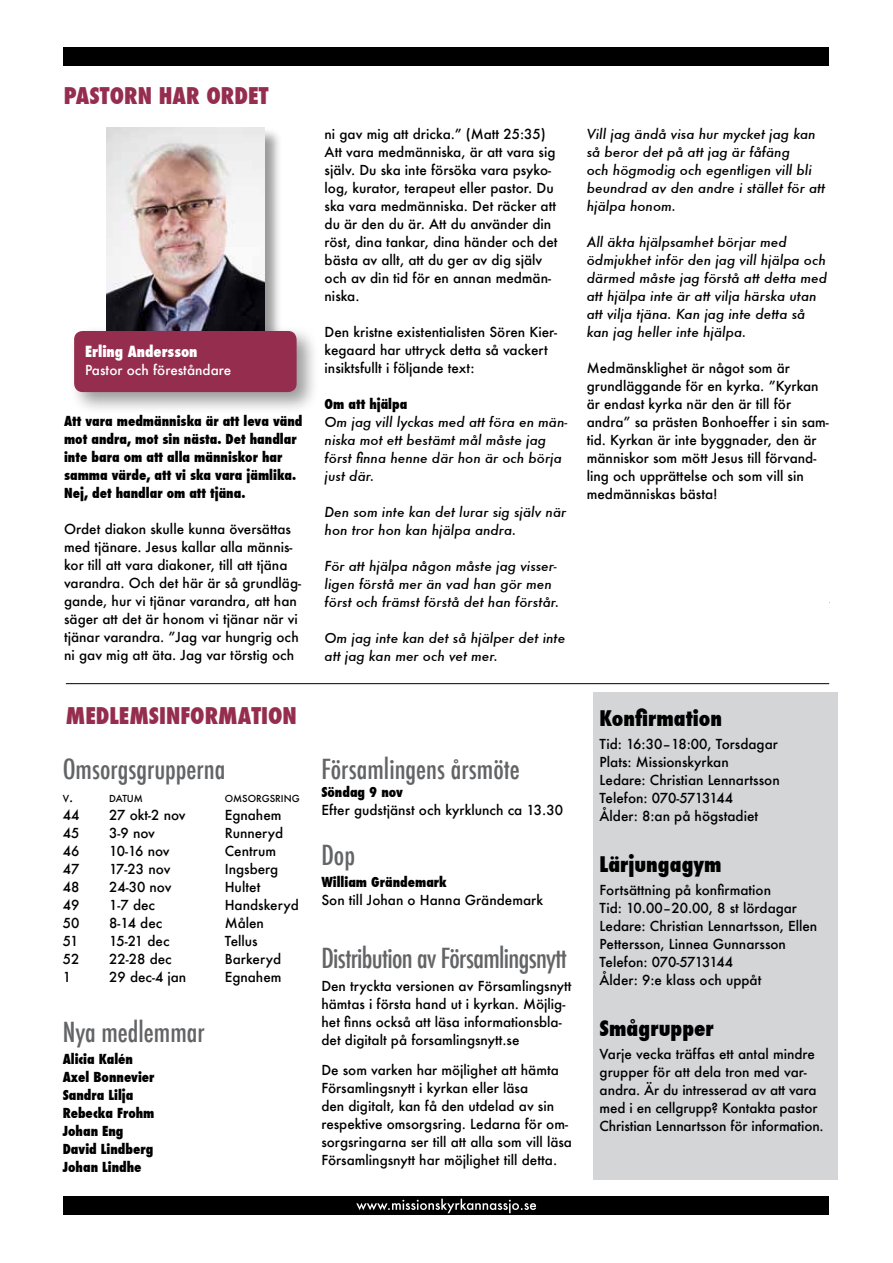
<style>
.page{position:relative;width:893px;height:1263px;background:#fff}
.page>*{position:absolute;margin:0;border:0;box-sizing:border-box;transform-origin:0 0}
.t1{font:500 condensed 27px "Futura";color:#636466}
.t2{font:500 condensed 27px "Futura";letter-spacing:-.025em;color:#636466}
.t3{font:800 condensed 22.5px "Futura";color:#952d4f}
.t4{font:800 condensed 21px "Futura";color:#000}
.t5{font:800 condensed 15px "Futura";color:#fff}
.t6{font:500 13.5px/18px "Futura";color:#000}
.t7{font:italic 500 13.5px/18px "Futura";color:#000}
.t8{font:800 condensed 13.5px/18px "Futura";color:#000}
.t9{font:500 13.5px "Futura";color:#fff}
.t10{font:500 9.45px "Futura";color:#000}
.s1{font-size:13.5px}
</style>
<div class="page">
<div style="left:64px;top:48px;width:765px;height:18px;background:#000"></div>
<div style="left:64px;top:1196px;width:765px;height:18px;background:#000"></div>
<svg style="left:356px;top:1199px;width:180px;height:14px"></svg>
<div style="left:105px;top:127px;width:177px;height:230px;background:#000;opacity:.4"></div>
<img style="left:106px;top:128px;width:159px;height:197px">
<div style="left:68px;top:325px;width:251px;height:89px;background:#000;opacity:.4"></div>
<div style="left:74px;top:331px;width:223px;height:61px;background:#952d4f;border-radius:9px"></div>
<hr style="left:66px;top:683px;width:763px;height:1px;background:#000">
<div style="left:593px;top:692px;width:245px;height:488px;background:#d3d5d6"></div>
<h2 class="t3" style="left:64px;top:80px;width:206px">pastorn har ordet</h2>
<p class="t5" style="left:85px;top:341px;width:114px">Erling Andersson</p>
<p class="t9" style="left:85px;top:361px;width:148px">Pastor och föreståndare</p>
<p class="t8" style="left:64px;top:412px;width:240px">Att vara medmänniska är att leva vänd mot andra, mot sin nästa. Det handlar inte bara om att alla människor har samma värde, att vi ska vara jämlika.<br>Nej, det handlar om att tjäna.</p>
<p class="t6" style="left:64px;top:520px;width:238px">Ordet diakon skulle kunna översättas med tjänare. Jesus kallar alla männis&shy;kor till att vara diakoner, till att tjäna varandra. Och det här är så grundläg&shy;gande, hur vi tjänar varandra, att han säger att det är honom vi tjänar när vi tjänar varandra. ”Jag var hungrig och ni gav mig att äta. Jag var törstig och</p>
<h2 class="t3" style="left:66px;top:701px;width:232px">medlemsinformation</h2>
<h1 class="t1" style="left:63px;top:752px;width:164px">Omsorgsgrupperna</h1>
<p class="t10" style="left:63px;top:792px;width:12px">V<span class="s1">.</span></p>
<p class="t10" style="left:109px;top:792px;width:35px">DATUM</p>
<p class="t10" style="left:225px;top:792px;width:76px">OMSORGSRING</p>
<p class="t6" style="left:63px;top:805px;width:18px">44</p>
<p class="t6" style="left:109px;top:805px;width:78px">27 okt-2 nov</p>
<p class="t6" style="left:225px;top:805px;width:58px">Egnahem</p>
<p class="t6" style="left:63px;top:823px;width:18px">45</p>
<p class="t6" style="left:109px;top:823px;width:47px">3-9 nov</p>
<p class="t6" style="left:225px;top:823px;width:60px">Runneryd</p>
<p class="t6" style="left:63px;top:841px;width:18px">46</p>
<p class="t6" style="left:109px;top:841px;width:62px">10-16 nov</p>
<p class="t6" style="left:225px;top:841px;width:53px">Centrum</p>
<p class="t6" style="left:63px;top:859px;width:18px">47</p>
<p class="t6" style="left:109px;top:859px;width:63px">17-23 nov</p>
<p class="t6" style="left:225px;top:859px;width:55px">Ingsberg</p>
<p class="t6" style="left:63px;top:877px;width:18px">48</p>
<p class="t6" style="left:109px;top:877px;width:64px">24-30 nov</p>
<p class="t6" style="left:225px;top:877px;width:37px">Hultet</p>
<p class="t6" style="left:63px;top:895px;width:18px">49</p>
<p class="t6" style="left:109px;top:895px;width:47px">1-7 dec</p>
<p class="t6" style="left:225px;top:895px;width:76px">Handskeryd</p>
<p class="t6" style="left:63px;top:913px;width:18px">50</p>
<p class="t6" style="left:109px;top:913px;width:55px">8-14 dec</p>
<p class="t6" style="left:225px;top:913px;width:41px">Målen</p>
<p class="t6" style="left:63px;top:931px;width:17px">51</p>
<p class="t6" style="left:109px;top:931px;width:62px">15-21 dec</p>
<p class="t6" style="left:225px;top:931px;width:34px">Tellus</p>
<p class="t6" style="left:63px;top:949px;width:18px">52</p>
<p class="t6" style="left:109px;top:949px;width:64px">22-28 dec</p>
<p class="t6" style="left:225px;top:949px;width:58px">Barkeryd</p>
<p class="t6" style="left:63px;top:967px;width:10px">1</p>
<p class="t6" style="left:109px;top:967px;width:79px">29 dec-4 jan</p>
<p class="t6" style="left:225px;top:967px;width:58px">Egnahem</p>
<h1 class="t1" style="left:63px;top:1015px;width:144px">Nya medlemmar</h1>
<p class="t8" style="left:63px;top:1050px;width:93px">Alicia Kalén<br>Axel Bonnevier<br>Sandra Lilja<br>Rebecka Frohm<br>Johan Eng<br>David Lindberg<br>Johan Lindhe</p>
<p class="t6" style="left:325px;top:125px;width:235px">ni gav mig att dricka.” (Matt 25:35)<br>Att vara medmänniska, är att vara sig själv. Du ska inte försöka vara psyko&shy;log, kurator, terapeut eller pastor. Du ska vara medmänniska. Det räcker att du är den du är. Att du använder din röst, dina tankar, dina händer och det bästa av allt, att du ger av dig själv och av din tid för en annan medmän&shy;niska.</p>
<p class="t6" style="left:325px;top:323px;width:234px">Den kristne existentialisten Sören Kier&shy;kegaard har uttryck detta så vackert insiktsfullt i följande text:</p>
<p class="t8" style="left:325px;top:395px;width:84px">Om att hjälpa</p>
<p class="t7" style="left:325px;top:413px;width:244px">Om jag vill lyckas med att föra en män&shy;niska mot ett bestämt mål måste jag först finna henne där hon är och börja just där.</p>
<p class="t7" style="left:325px;top:503px;width:243px">Den som inte kan det lurar sig själv när hon tror hon kan hjälpa andra.</p>
<p class="t7" style="left:325px;top:557px;width:236px">För att hjälpa någon måste jag visser&shy;ligen förstå mer än vad han gör men först och främst förstå det han förstår.</p>
<p class="t7" style="left:325px;top:629px;width:242px">Om jag inte kan det så hjälper det inte att jag kan mer och vet mer.</p>
<p class="t7" style="left:587px;top:124px;width:240px">Vill jag ändå visa hur mycket jag kan så beror det på att jag är fåfäng<br>och högmodig och egentligen vill bli beundrad av den andre i stället för att hjälpa honom.</p>
<p class="t7" style="left:587px;top:232px;width:242px">All äkta hjälpsamhet börjar med ödmjukhet inför den jag vill hjälpa och därmed måste jag förstå att detta med att hjälpa inte är att vilja härska utan att vilja tjäna. Kan jag inte detta så kan jag heller inte hjälpa.</p>
<p class="t6" style="left:587px;top:358px;width:244px">Medmänsklighet är något som är grundläggande för en kyrka. ”Kyrkan är endast kyrka när den är till för andra” sa prästen Bonhoeffer i sin sam&shy;tid. Kyrkan är inte byggnader, den är människor som mött Jesus till förvand&shy;ling och upprättelse och som vill sin medmänniskas bästa!</p>
<h1 class="t1" style="left:321px;top:752px;width:200px">Församlingens årsmöte</h1>
<p class="t8" style="left:321px;top:783px;width:83px">Söndag 9 nov</p>
<p class="t6" style="left:321px;top:801px;width:243px">Efter gudstjänst och kyrklunch ca 13.30</p>
<h1 class="t1" style="left:321px;top:838px;width:35px">Dop</h1>
<p class="t8" style="left:321px;top:873px;width:127px">William Grändemark</p>
<p class="t6" style="left:321px;top:891px;width:223px">Son till Johan o Hanna Grändemark</p>
<h1 class="t2" style="left:321px;top:941px;width:247px">Distribution av Församlingsnytt</h1>
<p class="t6" style="left:321px;top:976px;width:252px">Den tryckta versionen av Församlingsnytt hämtas i första hand ut i kyrkan. Möjlig&shy;het finns också att läsa informationsbla&shy;det digitalt på forsamlingsnytt.se</p>
<p class="t6" style="left:321px;top:1061px;width:252px">De som varken har möjlighet att hämta Församlingsnytt i kyrkan eller läsa<br>den digitalt, kan få den utdelad av sin respektive omsorgsring. Ledarna för om&shy;sorgsringarna ser till att alla som vill läsa Församlingsnytt har möjlighet till detta.</p>
<h3 class="t4" style="left:600px;top:704px;width:124px">Konfirmation</h3>
<p class="t6" style="left:600px;top:734px;width:182px">Tid: 16:30–18:00, Torsdagar<br>Plats: Missionskyrkan<br>Ledare: Christian Lennartsson<br>Telefon: 070-5713144<br>Ålder: 8:an på högstadiet</p>
<h3 class="t4" style="left:600px;top:850px;width:124px">Lärjungagym</h3>
<p class="t6" style="left:600px;top:880px;width:219px">Fortsättning på konfirmation<br>Tid: 10.00–20.00, 8 st lördagar<br>Ledare: Christian Lennartsson, Ellen<br>Pettersson, Linnea Gunnarsson<br>Telefon: 070-5713144<br>Ålder: 9:e klass och uppåt</p>
<h3 class="t4" style="left:600px;top:1014px;width:116px">Smågrupper</h3>
<p class="t6" style="left:600px;top:1044px;width:226px">Varje vecka träffas ett antal mindre grupper för att dela tron med var&shy;andra. Är du intresserad av att vara med i en cellgrupp? Kontakta pastor Christian Lennartsson för information.</p>
</div>
